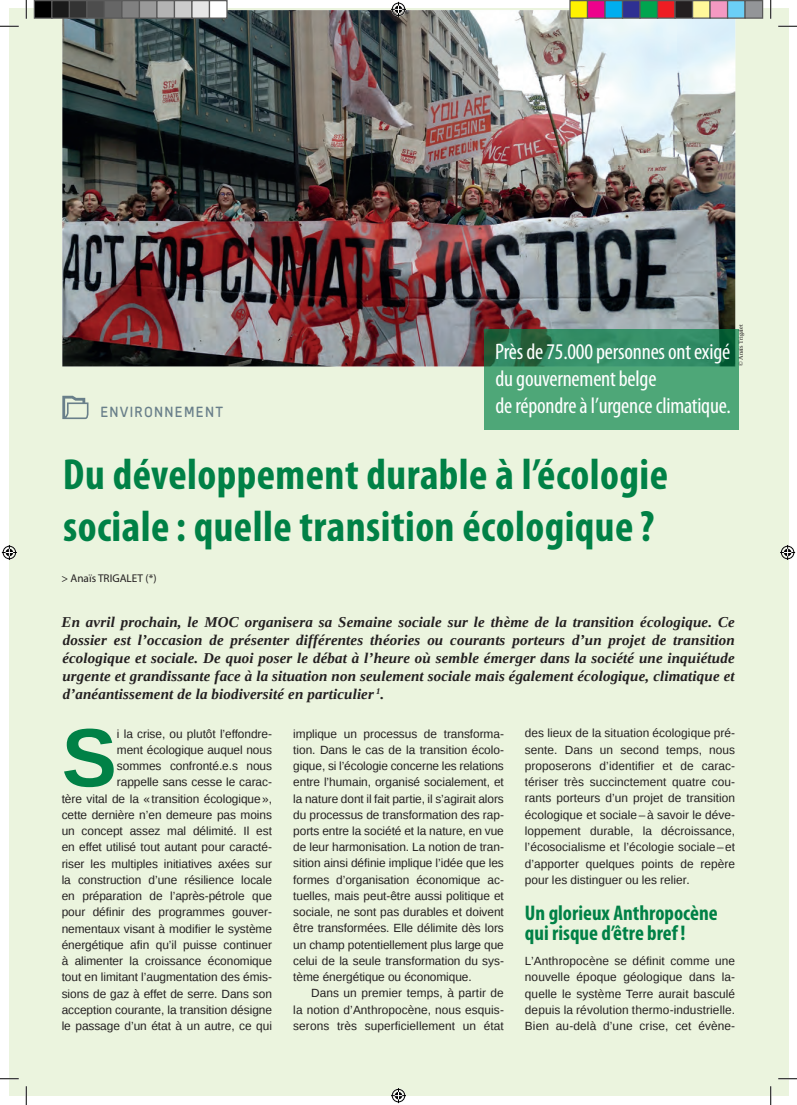
<style>
.page{position:relative;width:797px;height:1105px;background:#fff}
.page>*{position:absolute;margin:0;border:0;box-sizing:border-box;transform-origin:0 0}
.dossier__TXT_courant{font:700 82.75px "Liberation Sans";color:#008146}
.t1{font:700 condensed 43.75px/51.8px "Myriad Pro";letter-spacing:.01em;color:#008146}
.t2{font:condensed 22.5px/27px "Myriad Pro";letter-spacing:-.01em;color:#fff}
._1erSOUSTITRE{font:700 condensed 21.25px/20px "Myriad Pro";color:#008146}
.t3{font:italic 700 15px/18px "Liberation Serif";letter-spacing:.01em;color:#231f20;text-align:justify}
.t4{font:15px "Sci Fly Sans";letter-spacing:.085em;color:#697f8a}
.dossier__TXT_courant-2{font:11.88px/16.2px "Liberation Sans";letter-spacing:-.005em;color:#231f20;text-align:right}
.dossier__txt_courant{font:11.88px/16.2px "Liberation Sans";letter-spacing:.005em;color:#231f20;text-align:justify}
.AUTEURS{font:11.25px "Myriad Pro";color:#231f20}
.txt_courant_2{font:6.25px "Liberation Serif";color:#231f20}
</style>
<div class="page">
<div style="left:9px;top:9px;width:779px;height:1087px;background:#ebf4de"></div>
<svg style="left:62px;top:396px;width:26px;height:23px"></svg>
<img style="left:62px;top:10px;width:673px;height:356px">
<svg style="left:484px;top:329px;width:254px;height:101px;background:#42996d"></svg>
<svg style="left:0;top:25px;width:19px;height:2px"></svg>
<svg style="left:778px;top:25px;width:19px;height:2px"></svg>
<svg style="left:0;top:1078px;width:19px;height:1px"></svg>
<svg style="left:778px;top:1078px;width:19px;height:1px"></svg>
<svg style="left:25px;top:0;width:2px;height:19px"></svg>
<svg style="left:25px;top:1086px;width:2px;height:19px"></svg>
<svg style="left:770px;top:0;width:1px;height:19px"></svg>
<svg style="left:770px;top:1086px;width:1px;height:19px"></svg>
<svg style="left:391px;top:2px;width:15px;height:15px"></svg>
<svg style="left:391px;top:1088px;width:15px;height:15px"></svg>
<svg style="left:2px;top:545px;width:15px;height:15px"></svg>
<svg style="left:780px;top:545px;width:15px;height:15px"></svg>
<div style="left:34px;top:1px;width:18px;height:17px;background:#000"></div>
<div style="left:34px;top:0;width:18px;height:19px;border:1px solid #595959"></div>
<div style="left:52px;top:1px;width:17px;height:17px;background:#1a1a1a"></div>
<div style="left:51px;top:0;width:19px;height:19px;border:1px solid #595959"></div>
<div style="left:69px;top:1px;width:18px;height:17px;background:#333"></div>
<div style="left:69px;top:0;width:19px;height:19px;border:1px solid #595959"></div>
<div style="left:87px;top:1px;width:17px;height:17px;background:#4d4d4d"></div>
<div style="left:86px;top:0;width:19px;height:19px;border:1px solid #595959"></div>
<div style="left:104px;top:1px;width:18px;height:17px;background:#666"></div>
<div style="left:104px;top:0;width:18px;height:19px;border:1px solid #595959"></div>
<div style="left:122px;top:1px;width:17px;height:17px;background:#808080"></div>
<div style="left:121px;top:0;width:19px;height:19px;border:1px solid #595959"></div>
<div style="left:139px;top:1px;width:18px;height:17px;background:#999"></div>
<div style="left:139px;top:0;width:19px;height:19px;border:1px solid #595959"></div>
<div style="left:157px;top:1px;width:17px;height:17px;background:#b3b3b3"></div>
<div style="left:156px;top:0;width:19px;height:19px;border:1px solid #595959"></div>
<div style="left:174px;top:1px;width:18px;height:17px;background:#ccc"></div>
<div style="left:174px;top:0;width:18px;height:19px;border:1px solid #595959"></div>
<div style="left:192px;top:1px;width:17px;height:17px;background:#e6e6e6"></div>
<div style="left:191px;top:0;width:19px;height:19px;border:1px solid #595959"></div>
<div style="left:209px;top:1px;width:18px;height:17px;background:#fff"></div>
<div style="left:209px;top:0;width:19px;height:19px;border:1px solid #595959"></div>
<div style="left:570px;top:1px;width:17px;height:17px;background:#fff101"></div>
<div style="left:569px;top:0;width:19px;height:19px;border:1px solid #595959"></div>
<div style="left:587px;top:1px;width:18px;height:17px;background:#ed028c"></div>
<div style="left:587px;top:0;width:18px;height:19px;border:1px solid #595959"></div>
<div style="left:605px;top:1px;width:17px;height:17px;background:#00aeef"></div>
<div style="left:604px;top:0;width:19px;height:19px;border:1px solid #595959"></div>
<div style="left:622px;top:1px;width:18px;height:17px;background:#2e3092"></div>
<div style="left:622px;top:0;width:18px;height:19px;border:1px solid #595959"></div>
<div style="left:640px;top:1px;width:17px;height:17px;background:#00a54f"></div>
<div style="left:639px;top:0;width:19px;height:19px;border:1px solid #595959"></div>
<div style="left:657px;top:1px;width:18px;height:17px;background:#ee1d23"></div>
<div style="left:657px;top:0;width:18px;height:19px;border:1px solid #595959"></div>
<div style="left:675px;top:1px;width:17px;height:17px;background:#231f20"></div>
<div style="left:674px;top:0;width:19px;height:19px;border:1px solid #595959"></div>
<div style="left:692px;top:1px;width:18px;height:17px;background:#fff79a"></div>
<div style="left:692px;top:0;width:18px;height:19px;border:1px solid #595959"></div>
<div style="left:710px;top:1px;width:17px;height:17px;background:#f499c2"></div>
<div style="left:709px;top:0;width:19px;height:19px;border:1px solid #595959"></div>
<div style="left:727px;top:1px;width:18px;height:17px;background:#6bcff6"></div>
<div style="left:727px;top:0;width:18px;height:19px;border:1px solid #595959"></div>
<div style="left:745px;top:1px;width:17px;height:17px;background:#939598"></div>
<div style="left:744px;top:0;width:19px;height:19px;border:1px solid #595959"></div>
<p class="t4" style="left:100px;top:403px;width:124px">ENVIRONNEMENT</p>
<p class="t2" style="left:495px;top:337px;width:237px">Près de 75.000 personnes ont exigé du gouvernement belge<br>de répondre à l’urgence climatique.</p>
<p class="txt_courant_2" style="left:736px;top:366px;width:43px;rotate:-90deg">© Anaïs Trigalet</p>
<p class="t1" style="left:63px;top:448px;width:607px">Du développement durable à l’écologie sociale : quelle transition écologique ?</p>
<p class="AUTEURS" style="left:61px;top:571px;width:97px">&gt; Anaïs TRIGALET (*)</p>
<p class="t3" style="left:62px;top:613px;width:675px">En avril prochain, le MOC organisera sa Semaine sociale sur le thème de la transition écologique. Ce dossier est l’occasion de présenter différentes théories ou courants porteurs d’un projet de transition écologique et sociale. De quoi poser le débat à l’heure où semble émerger dans la société une inquiétude urgente et grandissante face à la situation non seulement sociale mais également écologique, climatique et d’anéantissement de la biodiversité en particulier <sup>1</sup>.</p>
<p class="dossier__TXT_courant" style="left:62px;top:701px;width:57px">S</p>
<p class="dossier__txt_courant" style="left:525px;top:726px;width:212px">des lieux de la situation écologique pré&shy;sente. Dans un second temps, nous proposerons d’identifier et de carac&shy;tériser très succinctement quatre cou&shy;rants porteurs d’un projet de transition écologique et sociale– à savoir le déve&shy;loppement durable, la décroissance, l’écosocialisme et l’écologie sociale– et d’apporter quelques points de repère pour les distinguer ou les relier.</p>
<p class="_1erSOUSTITRE" style="left:525px;top:902px;width:194px">Un glorieux Anthropocène qui risque d’être bref!</p>
<p class="dossier__txt_courant" style="left:525px;top:953px;width:212px">L’Anthropocène se définit comme une nouvelle époque géologique dans la&shy;quelle le système Terre aurait basculé depuis la révolution thermo-industrielle.<br>Bien au-delà d’une crise, cet évène-</p>
<p class="dossier__TXT_courant-2" style="left:62px;top:726px;width:212px">i la crise, ou plutôt l’effondre-<br>ment écologique auquel nous<br>sommes confronté.e.s nous<br>rappelle sans cesse le carac-<br>tère vital de la «transition écologique», cette dernière n’en demeure pas moins un concept assez mal délimité. Il est en effet utilisé tout autant pour caracté&shy;riser les multiples initiatives axées sur la construction d’une résilience locale en préparation de l’après-pétrole que pour définir des programmes gouver&shy;nementaux visant à modifier le système énergétique afin qu’il puisse continuer à alimenter la croissance économique tout en limitant l’augmentation des émis&shy;sions de gaz à effet de serre. Dans son acception courante, la transition désigne le passage d’un état à un autre, ce qui</p>
<p class="dossier__TXT_courant-2" style="left:293px;top:726px;width:212px;text-align:justify">implique un processus de transforma&shy;tion. Dans le cas de la transition écolo&shy;gique, si l’écologie concerne les relations entre l’humain, organisé socialement, et la nature dont il fait partie, il s’agirait alors du processus de transformation des rap&shy;ports entre la société et la nature, en vue de leur harmonisation. La notion de tran&shy;sition ainsi définie implique l’idée que les formes d’organisation économique ac&shy;tuelles, mais peut-être aussi politique et sociale, ne sont pas durables et doivent être transformées. Elle délimite dès lors un champ potentiellement plus large que celui de la seule transformation du sys&shy;tème énergétique ou économique.</p>
<p class="dossier__txt_courant" style="left:293px;top:986px;width:212px;text-indent:18px">Dans un premier temps, à partir de la notion d’Anthropocène, nous esquis&shy;serons très superficiellement un état</p>
</div>
